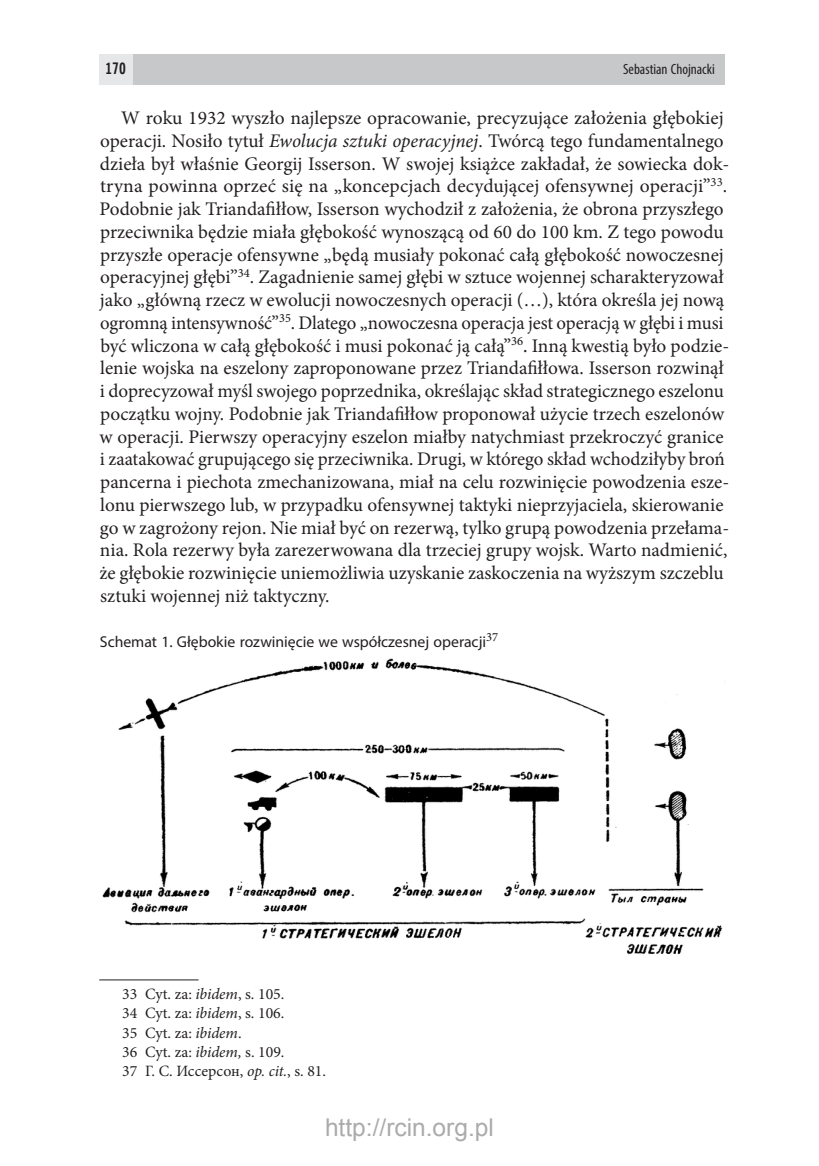
<style>
.page{position:relative;width:819px;height:1166px;background:#fff}
.page>*{position:absolute;margin:0;border:0;box-sizing:border-box;transform-origin:0 0}
.t1{font:24.5px "Arial";color:#ababab}
.Tekst_główny{font:19.25px/22.8px "Minion Pro";color:#231f20}
.Przypis{font:15.75px "Minion Pro";color:#231f20}
.Podpis_nad_rysunkiem{font:15.75px "Myriad Pro";color:#231f20}
.t2{font:700 15.75px "News Goth Cn EU";color:#231f20}
.t3{font:condensed 14.88px "Myriad Pro";color:#231f20}
.s1{font-style:italic}
.s2{font-weight:500}
</style>
<div class="page">
<div style="left:132px;top:54px;width:592px;height:30px;background:#c7c8ca"></div>
<div style="left:99px;top:54px;width:34px;height:30px;background:#e6e7e9"></div>
<img style="left:102px;top:658px;width:621px;height:296px">
<hr style="left:99px;top:979px;width:99px;height:1px;background:#231f20">
<p class="t2" style="left:106px;top:59px;width:22px">170</p>
<p class="t3" style="left:623px;top:60px;width:93px">Sebastian Chojnacki</p>
<p class="Tekst_główny" style="left:99px;top:107px;width:631px;text-indent:22px">W roku 1932 wyszło najlepsze opracowanie, precyzujące założenia głębokiej operacji. Nosiło tytuł <span class="s1">Ewolucja sztuki operacyjnej</span>. Twórcą tego fundamentalnego dzieła był właśnie Georgij Isserson. W swojej książce zakładał, że sowiecka dok&shy;tryna powinna oprzeć się na „koncepcjach decydującej ofensywnej operacji”<sup>33</sup>.<br>Podobnie jak Triandafiłłow, Isserson wychodził z założenia, że obrona przyszłego przeciwnika będzie miała głębokość wynoszącą od 60 do 100 km. Z tego powodu przyszłe operacje ofensywne „będą musiały pokonać całą głębokość nowoczesnej operacyjnej głębi”<sup>34</sup>. Zagadnienie samej głębi w sztuce wojennej scharakteryzował jako „główną rzecz w ewolucji nowoczesnych operacji (…), która określa jej nową ogromną intensywność”<sup>35</sup>. Dlatego „nowoczesna operacja jest operacją w głębi i musi być wliczona w całą głębokość i musi pokonać ją całą”<sup>36</sup><span class="s2">.</span> Inną kwestią było podzie&shy;lenie wojska na eszelony zaproponowane przez Triandafiłłowa. Isserson rozwinął i doprecyzował myśl swojego poprzednika, określając skład strategicznego eszelonu początku wojny. Podobnie jak Triandafiłłow proponował użycie trzech eszelonów w operacji. Pierwszy operacyjny eszelon miałby natychmiast przekroczyć granice i zaatakować grupującego się przeciwnika. Drugi, w którego skład wchodziłyby broń pancerna i piechota zmechanizowana, miał na celu rozwinięcie powodzenia esze&shy;lonu pierwszego lub, w przypadku ofensywnej taktyki nieprzyjaciela, skierowanie go w zagrożony rejon. Nie miał być on rezerwą, tylko grupą powodzenia przełama&shy;nia. Rola rezerwy była zarezerwowana dla trzeciej grupy wojsk. Warto nadmienić, że głębokie rozwinięcie uniemożliwia uzyskanie zaskoczenia na wyższym szczeblu sztuki wojennej niż taktyczny.</p>
<p class="Podpis_nad_rysunkiem" style="left:100px;top:632px;width:400px">Schemat 1. Głębokie rozwinięcie we współczesnej operacji<sup>37</sup></p>
<p class="Przypis" style="left:122px;top:983px;width:164px">33 Cyt. za: <span class="s1">ibidem</span>, s. 105.</p>
<p class="Przypis" style="left:122px;top:1003px;width:164px">34 Cyt. za: <span class="s1">ibidem</span>, s. 106.</p>
<p class="Przypis" style="left:122px;top:1022px;width:121px">35 Cyt. za: <span class="s1">ibidem</span>.</p>
<p class="Przypis" style="left:122px;top:1041px;width:164px">36 Cyt. za: <span class="s1">ibidem,</span> s. 109.</p>
<p class="Przypis" style="left:122px;top:1060px;width:205px">37 Г. С. Иссерсон, <span class="s1">op. cit.</span>, s. 81.</p>
<p class="t1" style="left:325px;top:1111px;width:170px">http://rcin.org.pl</p>
</div>
